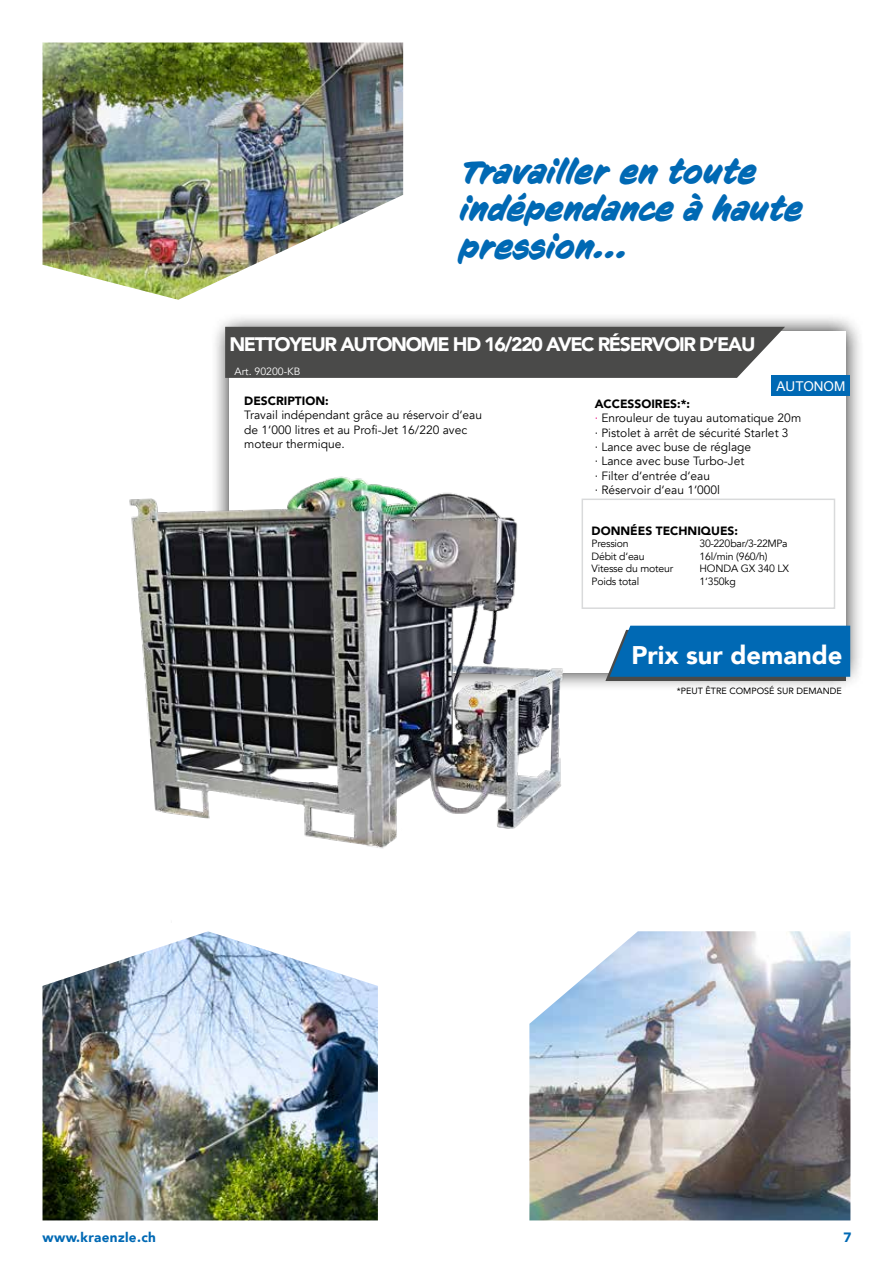
<style>
.page{position:relative;width:893px;height:1263px;background:#fff}
.page>*{position:absolute;margin:0;border:0;box-sizing:border-box;transform-origin:0 0}
.t1{font:italic 700 31.5px/37.8px "CC Sign Language";letter-spacing:.01em;color:#0069b4}
.t2{font:900 25.5px "Avenir";color:#fff}
.t3{font:900 19.5px "Avenir";letter-spacing:-.07em;color:#fff}
.t4{font:900 13.5px "Avenir";letter-spacing:.025em;color:#0069b4}
.t5{font:13.5px "Arial";color:#fff}
.t6{font:12px/14.4px "Avenir";color:#000}
.t7{font:900 12px "Avenir";color:#000}
.t8{font:10.5px "Avenir";letter-spacing:-.02em;color:#000}
.t9{font:10.5px "Avenir";letter-spacing:-.04em;color:#000}
.t10{font:10.5px "Avenir";color:#fff}
.t11{font:9px "Avenir";color:#000}
.s1{font-weight:900}
.s2{color:#e6007d}
</style>
<div class="page">
<div style="left:211px;top:313px;width:654px;height:378px;background:#000;opacity:.9"></div>
<div style="left:230px;top:331px;width:616px;height:341px;background:#fff"></div>
<div style="left:582px;top:499px;width:253px;height:110px;border:2px solid #d9dadb"></div>
<svg style="left:605px;top:626px;width:245px;height:55px;background:#126dae"></svg>
<div style="left:225px;top:327px;width:560px;height:51px;background:#4a4a49"></div>
<div style="left:772px;top:376px;width:78px;height:20px;background:#0069b4"></div>
<img style="left:129px;top:470px;width:447px;height:379px">
<img style="left:43px;top:931px;width:335px;height:289px">
<img style="left:529px;top:931px;width:321px;height:289px">
<img style="left:43px;top:43px;width:360px;height:257px">
<h1 class="t1" style="left:460px;top:153px;width:344px">Travailler en toute indépendance à haute pression...</h1>
<h3 class="t3" style="left:229px;top:327px;width:528px">NETTOYEUR AUTONOME HD 16/220 AVEC RÉSERVOIR D‘EAU</h3>
<p class="t10" style="left:234px;top:365px;width:67px">Art. 90200-KB</p>
<p class="t7" style="left:244px;top:390px;width:86px">DESCRIPTION:</p>
<p class="t6" style="left:244px;top:408px;width:239px">Travail indépendant grâce au réservoir d‘eau de 1‘000 litres et au Profi-Jet 16/220 avec moteur thermique.</p>
<p class="t5" style="left:777px;top:377px;width:70px">AUTONOM</p>
<p class="t6" style="left:595px;top:397px;width:208px"><span class="s1">ACCESSOIRES:*:<br></span><span class="s2">·</span> Enrouleur de tuyau automatique 20m · Pistolet à arrêt de sécurité Starlet 3<br>· Lance avec buse de réglage<br>· Lance avec buse Turbo-Jet<br>· Filter d‘entrée d‘eau<br>· Réservoir d‘eau 1‘000l</p>
<p class="t7" style="left:592px;top:520px;width:148px">DONNÉES TECHNIQUES:</p>
<p class="t8" style="left:592px;top:537px;width:39px">Pression</p>
<p class="t9" style="left:700px;top:537px;width:89px">30-220bar/3-22MPa</p>
<p class="t8" style="left:592px;top:550px;width:55px">Débit d‘eau</p>
<p class="t8" style="left:700px;top:550px;width:70px">16l/min (960/h)</p>
<p class="t8" style="left:592px;top:562px;width:83px">Vitesse du moteur</p>
<p class="t8" style="left:700px;top:562px;width:91px">HONDA GX 340 LX</p>
<p class="t8" style="left:592px;top:575px;width:49px">Poids total</p>
<p class="t8" style="left:700px;top:575px;width:38px">1‘350kg</p>
<h2 class="t2" style="left:631px;top:633px;width:213px">Prix sur demande</h2>
<p class="t11" style="left:677px;top:684px;width:167px">*PEUT ÊTRE COMPOSÉ SUR DEMANDE</p>
<p class="t4" style="left:43px;top:1226px;width:115px">www.kraenzle.ch</p>
<p class="t4" style="left:843px;top:1226px;width:9px">7</p>
</div>
